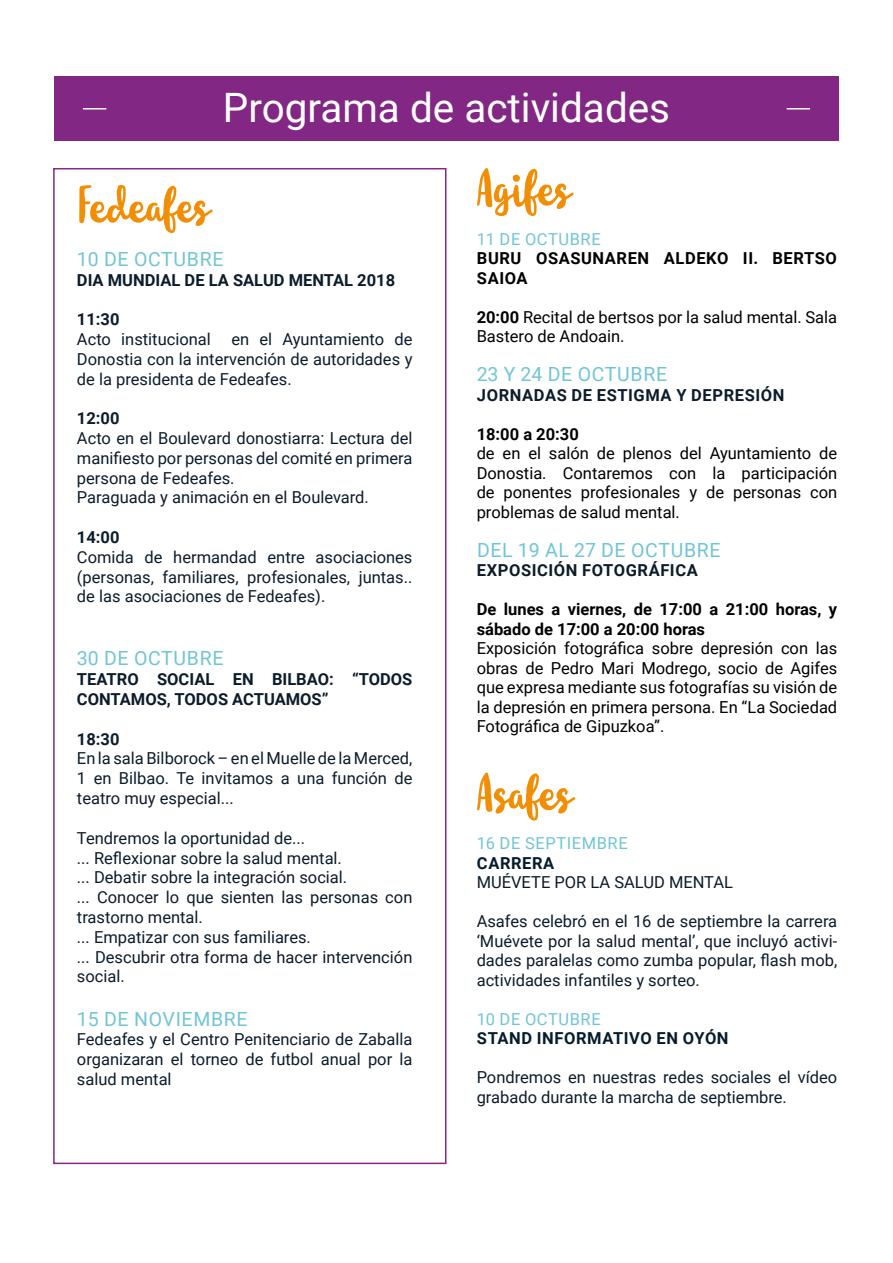
<style>
.page{position:relative;width:893px;height:1263px;background:#fff}
.page>*{position:absolute;margin:0;border:0;box-sizing:border-box;transform-origin:0 0}
.t1{font:52.5px "Molleat";color:#f18e04}
.t2{font:40.5px "Roboto";color:#fff}
.t3{font:19.5px "Roboto";letter-spacing:.035em;color:#70c5d5}
.t4{font:16.5px/19.8px "Roboto";color:#0c1c2b;text-align:justify}
.t5{font:16.5px/19.5px "Roboto";color:#000;text-align:justify}
.t6{font:700 16.5px/19.8px "Roboto";color:#0c1c2b}
.t7{font:700 16.5px/19.5px "Roboto";color:#000}
.t8{font:700 16.5px "Roboto";letter-spacing:.035em;color:#0c1c2b}
.t9{font:16.5px "Roboto";letter-spacing:.035em;color:#70c5d5}
.t10{font:700 16.5px/19.5px "Roboto";letter-spacing:.035em;color:#000}
.t11{font:700 16.5px "Roboto";letter-spacing:.035em;color:#051c2c}
.s1{font-weight:700}
</style>
<div class="page">
<div style="left:54px;top:77px;width:785px;height:64px;background:#832785"></div>
<hr style="left:83px;top:108px;width:23px;height:2px;background:#fff">
<hr style="left:787px;top:108px;width:23px;height:2px;background:#fff">
<div style="left:53px;top:168px;width:393px;height:996px;border:2px solid #832785"></div>
<h2 class="t2" style="left:223px;top:80px;width:449px">Programa de actividades</h2>
<h1 class="t1" style="left:77px;top:175px;width:135px">Fedeafes</h1>
<p class="t3" style="left:77px;top:245px;width:148px">10 DE OCTUBRE</p>
<p class="t6" style="left:77px;top:269px;width:320px">DIA MUNDIAL DE LA SALUD MENTAL 2018</p>
<p class="t6" style="left:77px;top:309px;width:44px">11:30</p>
<p class="t4" style="left:77px;top:329px;width:337px">Acto institucional en el Ayuntamiento de Donostia con la intervención de autoridades y de la presidenta de Fedeafes.</p>
<p class="t6" style="left:77px;top:408px;width:44px">12:00</p>
<p class="t4" style="left:77px;top:428px;width:337px;text-align:left">Acto en el Boulevard donostiarra: Lectura del manifiesto por personas del comité en primera persona de Fedeafes.<br>Paraguada y animación en el Boulevard.</p>
<p class="t6" style="left:77px;top:527px;width:44px">14:00</p>
<p class="t4" style="left:77px;top:546px;width:337px">Comida de hermandad entre asociaciones (personas, familiares, profesionales, juntas.. de las asociaciones de Fedeafes).</p>
<p class="t3" style="left:77px;top:645px;width:148px">30 DE OCTUBRE</p>
<p class="t6" style="left:77px;top:669px;width:337px">TEATRO SOCIAL EN BILBAO: “TODOS<br>CONTAMOS, TODOS ACTUAMOS”</p>
<p class="t6" style="left:77px;top:728px;width:44px">18:30</p>
<p class="t4" style="left:77px;top:748px;width:337px">En la sala Bilborock – en el Muelle de la Merced, 1 en Bilbao. Te invitamos a una función de teatro muy especial...</p>
<p class="t4" style="left:77px;top:827px;width:337px;text-align:left">Tendremos la oportunidad de...<br>... Reflexionar sobre la salud mental.<br>... Debatir sobre la integración social.<br>... Conocer lo que sienten las personas con trastorno mental.<br>... Empatizar con sus familiares.<br>... Descubrir otra forma de hacer intervención social.</p>
<p class="t3" style="left:77px;top:1005px;width:172px">15 DE NOVIEMBRE</p>
<p class="t4" style="left:77px;top:1029px;width:337px">Fedeafes y el Centro Penitenciario de Zaballa organizaran el torneo de futbol anual por la salud mental</p>
<h1 class="t1" style="left:477px;top:158px;width:96px">Agifes</h1>
<p class="t9" style="left:477px;top:227px;width:126px">11 DE OCTUBRE</p>
<p class="t10" style="left:477px;top:248px;width:361px">BURU OSASUNAREN ALDEKO II. BERTSO<br>SAIOA</p>
<p class="t5" style="left:477px;top:306px;width:362px"><span class="s1">20:00</span> Recital de bertsos por la salud mental. Sala<br>Bastero de Andoain.</p>
<p class="t3" style="left:477px;top:360px;width:192px">23 Y 24 DE OCTUBRE</p>
<p class="t8" style="left:477px;top:383px;width:309px">JORNADAS DE ESTIGMA Y DEPRESIÓN</p>
<p class="t7" style="left:477px;top:423px;width:104px">18:00 a 20:30</p>
<p class="t5" style="left:477px;top:443px;width:362px">de en el salón de plenos del Ayuntamiento de Donostia. Contaremos con la participación de ponentes profesionales y de personas con problemas de salud mental.</p>
<p class="t3" style="left:477px;top:536px;width:245px">DEL 19 AL 27 DE OCTUBRE</p>
<p class="t8" style="left:477px;top:559px;width:222px">EXPOSICIÓN FOTOGRÁFICA</p>
<p class="t7" style="left:477px;top:599px;width:362px">De lunes a viernes, de 17:00 a 21:00 horas, y sábado de 17:00 a 20:00 horas</p>
<p class="t5" style="left:477px;top:638px;width:362px">Exposición fotográfica sobre depresión con las obras de Pedro Mari Modrego, socio de Agifes que expresa mediante sus fotografías su visión de la depresión en primera persona. En “La Sociedad Fotográfica de Gipuzkoa”.</p>
<h1 class="t1" style="left:477px;top:762px;width:97px">Asafes</h1>
<p class="t9" style="left:477px;top:832px;width:153px">16 DE SEPTIEMBRE</p>
<p class="t11" style="left:477px;top:851px;width:79px">CARRERA</p>
<p class="t4" style="left:477px;top:872px;width:258px">MUÉVETE POR LA SALUD MENTAL</p>
<p class="t4" style="left:477px;top:911px;width:362px">Asafes celebró en el 16 de septiembre la carrera ‘Muévete por la salud mental’, que incluyó activi&shy;dades paralelas como zumba popular, flash mob, actividades infantiles y sorteo.</p>
<p class="t9" style="left:477px;top:1007px;width:126px">10 DE OCTUBRE</p>
<p class="t11" style="left:477px;top:1027px;width:253px">STAND INFORMATIVO EN OYÓN</p>
<p class="t4" style="left:477px;top:1067px;width:362px">Pondremos en nuestras redes sociales el vídeo grabado durante la marcha de septiembre.</p>
</div>
